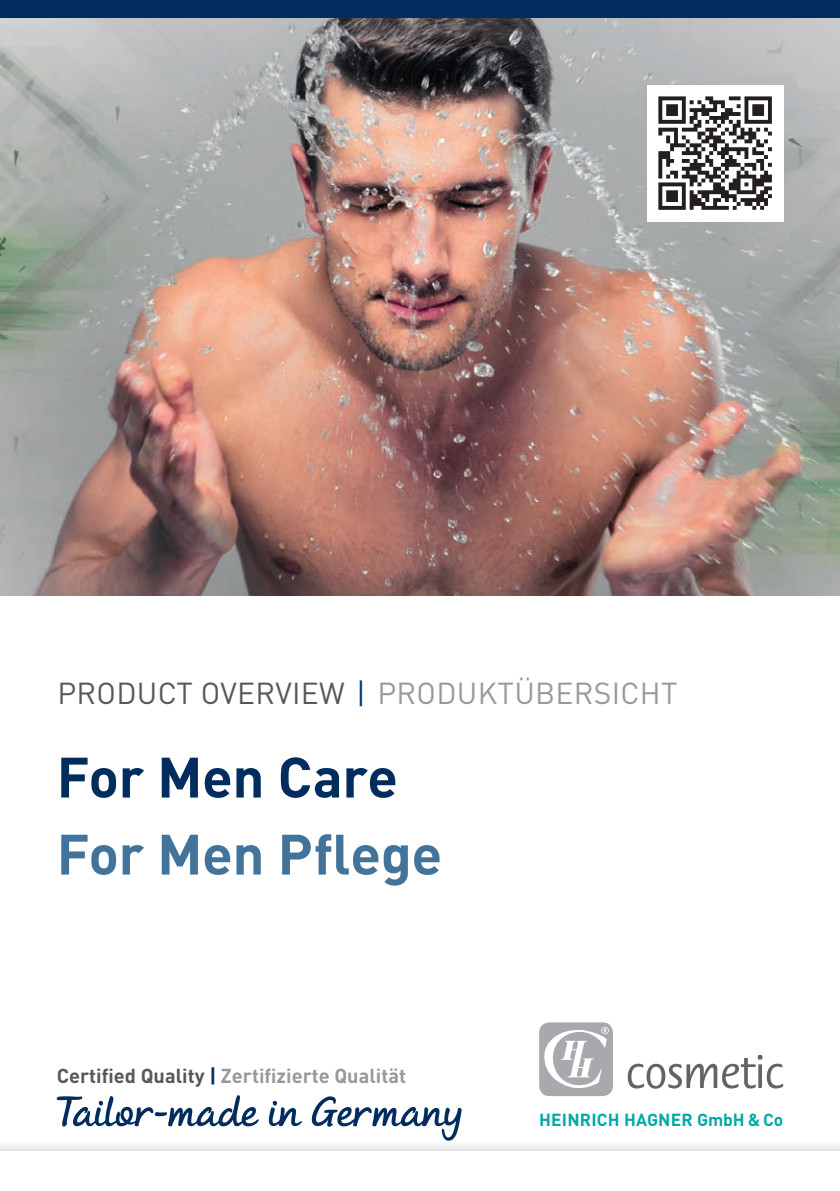
<style>
.page{position:relative;width:840px;height:1191px;background:#fff}
.page>*{position:absolute;margin:0;border:0;box-sizing:border-box;transform-origin:0 0}
.t1{font:700 56px "DIN Pro";letter-spacing:-.01em;color:#42749b}
.t2{font:700 56px "DIN Pro";letter-spacing:-.01em;color:#002d5e}
.t3{font:30px "DIN Pro";letter-spacing:.01em;color:#97999c}
.t4{font:700 20px "DIN Pro";color:#97999c}
.t5{font:700 17.2px "DIN Pro";letter-spacing:.01em;color:#00a9a5}
.s1{color:#57585a}
.s2{color:#00376b}
.s3{color:#002d5e}
</style>
<div class="page">
<img style="left:0;top:17px;width:839px;height:578px">
<div style="left:0;top:0;width:839px;height:17px;background:#002d5e"></div>
<svg style="left:57px;top:1095px;width:404px;height:44px"></svg>
<div style="left:539px;top:1022px;width:73px;height:74px;background:#a8a9ad;border-radius:10px"></div>
<svg style="left:544px;top:1026px;width:64px;height:62px"></svg>
<svg style="left:627px;top:1055px;width:155px;height:33px"></svg>
<div style="left:646px;top:85px;width:136px;height:136px;background:#fff"></div>
<svg style="left:658px;top:96px;width:113px;height:114px"></svg>
<div style="left:0;top:1139px;width:839px;height:52px;background:#231f20;opacity:.3"></div>
<div style="left:0;top:1151px;width:839px;height:40px;background:#fff"></div>
<p class="t3" style="left:57px;top:672px;width:621px"><span class="s1">PRODUCT OVERVIEW</span> <span class="s2">|</span> PRODUKTÜBERSICHT</p>
<p class="t2" style="left:57px;top:739px;width:342px">For Men Care</p>
<p class="t1" style="left:57px;top:816px;width:387px">For Men Pflege</p>
<p class="t4" style="left:57px;top:1062px;width:351px"><span class="s1">Certified Quality</span> <span class="s3">|</span> Zertifizierte Qualität</p>
<p class="t5" style="left:539px;top:1108px;width:245px">HEINRICH HAGNER GmbH &amp; Co</p>
</div>
